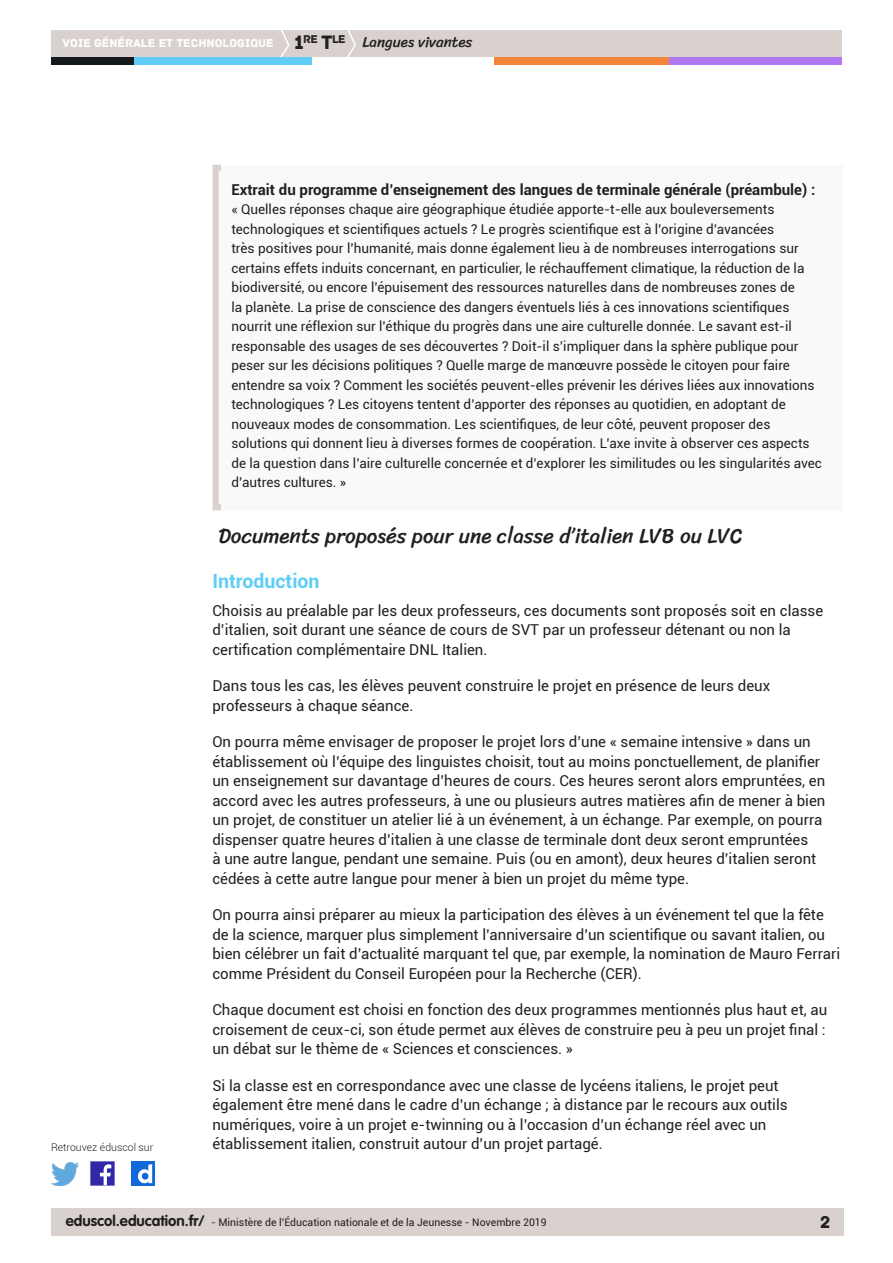
<style>
.page{position:relative;width:893px;height:1263px;background:#fff}
.page>*{position:absolute;margin:0;border:0;box-sizing:border-box;transform-origin:0 0}
._02_titre_1{font:21px "Sriracha";color:#231f20}
._03_titre_2{font:700 19.5px "Roboto";color:#5fcdf5}
.t1{font:18px "Archive";color:#231f20}
.Texte_courant{font:15px/19.5px "Roboto";color:#231f20}
._08_Titre_encadré{font:700 15px "Roboto";color:#231f20}
.t2{font:15px "Sriracha";color:#231f20}
._08_txt_encadré{font:13.5px/19.5px "Roboto";color:#231f20}
.t3{font:12px "Archive";color:#fff}
.t4{font:11.85px "Archive";color:#231f20}
.t5{font:10.5px "Roboto";color:#231f20}
.t6{font:300 10.5px "Roboto";color:#231f20}
.s1{font-size:20.4px}
.s2{font-size:20.4px;color:#231f20}
.s3{font-family:"VAG Rounded Std";font-weight:700;font-size:15px}
</style>
<div class="page">
<div style="left:51px;top:1209px;width:792px;height:27px;background:#d8d1ce"></div>
<div style="left:51px;top:30px;width:791px;height:27px;background:#d8d1ce"></div>
<svg style="left:280px;top:30px;width:10px;height:27px"></svg>
<svg style="left:347px;top:30px;width:9px;height:27px"></svg>
<div style="left:133px;top:57px;width:179px;height:8px;background:#5fcdf5"></div>
<div style="left:51px;top:57px;width:82px;height:8px;background:#141a1c"></div>
<div style="left:667px;top:57px;width:175px;height:8px;background:#b078f2"></div>
<div style="left:494px;top:57px;width:175px;height:8px;background:#f48437"></div>
<img style="left:91px;top:1162px;width:23px;height:23px">
<img style="left:51px;top:1163px;width:28px;height:22px">
<img style="left:132px;top:1162px;width:22px;height:23px">
<div style="left:213px;top:165px;width:630px;height:345px;background:#faf9f9"></div>
<div style="left:213px;top:165px;width:630px;height:345px;border:6px solid #d8d1ce"></div>
<p class="t4" style="left:303px;top:32px;width:44px">RE <span class="s1">T</span>LE</p>
<p class="t3" style="left:63px;top:36px;width:243px">VOIE GÉNÉRALE ET TECHNOLOGIQUE <span class="s2">1</span></p>
<p class="t2" style="left:363px;top:33px;width:111px">Langues vivantes</p>
<p class="t6" style="left:51px;top:1140px;width:104px">Retrouvez éduscol sur</p>
<p class="_08_Titre_encadré" style="left:231px;top:179px;width:585px">Extrait du programme d’enseignement des langues de terminale générale (préambule) :</p>
<p class="_08_txt_encadré" style="left:231px;top:199px;width:592px">« Quelles réponses chaque aire géographique étudiée apporte-t-elle aux bouleversements technologiques et scientifiques actuels ? Le progrès scientifique est à l’origine d’avancées<br>très positives pour l’humanité, mais donne également lieu à de nombreuses interrogations sur certains effets induits concernant, en particulier, le réchauffement climatique, la réduction de la biodiversité, ou encore l’épuisement des ressources naturelles dans de nombreuses zones de<br>la planète. La prise de conscience des dangers éventuels liés à ces innovations scientifiques nourrit une réflexion sur l’éthique du progrès dans une aire culturelle donnée. Le savant est-il responsable des usages de ses découvertes ? Doit-il s’impliquer dans la sphère publique pour peser sur les décisions politiques ? Quelle marge de manœuvre possède le citoyen pour faire entendre sa voix ? Comment les sociétés peuvent-elles prévenir les dérives liées aux innovations technologiques ? Les citoyens tentent d’apporter des réponses au quotidien, en adoptant de nouveaux modes de consommation. Les scientifiques, de leur côté, peuvent proposer des solutions qui donnent lieu à diverses formes de coopération. L’axe invite à observer ces aspects de la question dans l’aire culturelle concernée et d’explorer les similitudes ou les singularités avec d’autres cultures. »</p>
<p class="_02_titre_1" style="left:218px;top:524px;width:525px">Documents proposés pour une classe d’italien LVB ou LVC</p>
<p class="_03_titre_2" style="left:212px;top:567px;width:109px">Introduction</p>
<p class="Texte_courant" style="left:212px;top:600px;width:612px">Choisis au préalable par les deux professeurs, ces documents sont proposés soit en classe d’italien, soit durant une séance de cours de SVT par un professeur détenant ou non la certification complémentaire DNL Italien.</p>
<p class="Texte_courant" style="left:212px;top:676px;width:559px">Dans tous les cas, les élèves peuvent construire le projet en présence de leurs deux professeurs à chaque séance.</p>
<p class="Texte_courant" style="left:212px;top:732px;width:614px">On pourra même envisager de proposer le projet lors d’une « semaine intensive » dans un établissement où l’équipe des linguistes choisit, tout au moins ponctuellement, de planifier un enseignement sur davantage d’heures de cours. Ces heures seront alors empruntées, en accord avec les autres professeurs, à une ou plusieurs autres matières afin de mener à bien un projet, de constituer un atelier lié à un événement, à un échange. Par exemple, on pourra dispenser quatre heures d’italien à une classe de terminale dont deux seront empruntées<br>à une autre langue, pendant une semaine. Puis (ou en amont), deux heures d’italien seront cédées à cette autre langue pour mener à bien un projet du même type.</p>
<p class="Texte_courant" style="left:212px;top:905px;width:629px">On pourra ainsi préparer au mieux la participation des élèves à un événement tel que la fête de la science, marquer plus simplement l’anniversaire d’un scientifique ou savant italien, ou bien célébrer un fait d’actualité marquant tel que, par exemple, la nomination de Mauro Ferrari comme Président du Conseil Européen pour la Recherche (CER).</p>
<p class="Texte_courant" style="left:212px;top:1000px;width:616px;text-align:justify">Chaque document est choisi en fonction des deux programmes mentionnés plus haut et, au croisement de ceux-ci, son étude permet aux élèves de construire peu à peu un projet final : un débat sur le thème de « Sciences et consciences. »</p>
<p class="Texte_courant" style="left:212px;top:1075px;width:577px">Si la classe est en correspondance avec une classe de lycéens italiens, le projet peut également être mené dans le cadre d’un échange ; à distance par le recours aux outils numériques, voire à un projet e-twinning ou à l’occasion d’un échange réel avec un établissement italien, construit autour d’un projet partagé.</p>
<p class="t5" style="left:66px;top:1215px;width:482px"><span class="s3">eduscol.education.fr/</span> - Ministère de l’Éducation nationale et de la Jeunesse - Novembre 2019</p>
<p class="t1" style="left:820px;top:1211px;width:12px">2</p>
</div>
